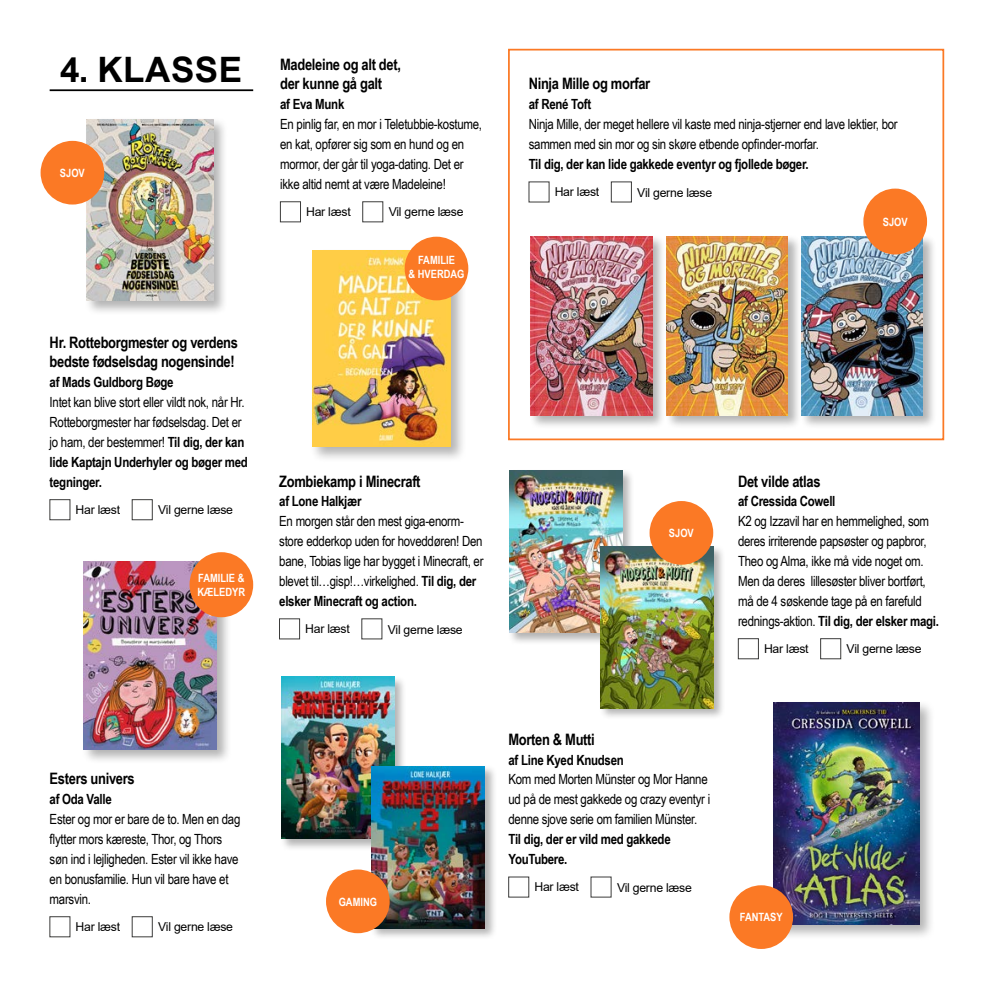
<style>
.page{position:relative;width:993px;height:993px;background:#fff}
.page>*{position:absolute;margin:0;border:0;box-sizing:border-box;transform-origin:0 0}
.id298{font:700 35px "Arial";letter-spacing:.015em;color:#000}
.id289{font:700 15.75px/19.8px "Arial Narrow";letter-spacing:-.02em;color:#000}
.id292{font:14px/19.8px "Arial Narrow";letter-spacing:-.02em;color:#000}
.id291{font:700 14px "Arial Narrow";letter-spacing:-.02em;color:#000}
.id292-2{font:700 14px/19.8px "Arial Narrow";letter-spacing:-.02em;color:#000}
.t1{font:12.25px "Arial";letter-spacing:-.02em;color:#000}
.t2{font:700 11.38px/14px "Arial Narrow";color:#fff}
.s1{font-weight:700}
</style>
<div class="page">
<div style="left:508px;top:49px;width:435px;height:391px;border:2px solid #fb7925"></div>
<div style="left:84px;top:117px;width:144px;height:198px;background:#000;opacity:.3"></div>
<img style="left:87px;top:119px;width:126px;height:181px">
<hr style="left:50px;top:89px;width:203px;height:2px;background:#000">
<div style="left:81px;top:558px;width:150px;height:206px;background:#000;opacity:.3"></div>
<img style="left:84px;top:561px;width:133px;height:188px">
<div style="left:189px;top:552px;width:64px;height:65px;background:#fb7925;border-radius:50%"></div>
<div style="left:309px;top:248px;width:157px;height:215px;background:#000;opacity:.3"></div>
<img style="left:312px;top:250px;width:138px;height:196px">
<div style="left:404px;top:236px;width:64px;height:64px;background:#fb7925;border-radius:50%"></div>
<div style="left:280px;top:675px;width:126px;height:176px;background:#000;opacity:.3"></div>
<img style="left:281px;top:676px;width:113px;height:162px">
<div style="left:370px;top:764px;width:127px;height:176px;background:#000;opacity:.3"></div>
<img style="left:372px;top:766px;width:113px;height:161px">
<div style="left:326px;top:869px;width:63px;height:63px;background:#fb7925;border-radius:50%"></div>
<div style="left:529px;top:234px;width:136px;height:195px;background:#000;opacity:.3"></div>
<img style="left:530px;top:236px;width:122px;height:179px">
<div style="left:665px;top:234px;width:136px;height:195px;background:#000;opacity:.3"></div>
<img style="left:666px;top:236px;width:121px;height:179px">
<div style="left:800px;top:234px;width:136px;height:195px;background:#000;opacity:.3"></div>
<img style="left:801px;top:236px;width:121px;height:179px">
<div style="left:508px;top:469px;width:126px;height:175px;background:#000;opacity:.3"></div>
<img style="left:509px;top:470px;width:113px;height:162px">
<div style="left:598px;top:545px;width:127px;height:175px;background:#000;opacity:.3"></div>
<img style="left:600px;top:546px;width:113px;height:162px">
<div style="left:771px;top:700px;width:164px;height:240px;background:#000;opacity:.3"></div>
<img style="left:773px;top:702px;width:145px;height:221px">
<div style="left:729px;top:884px;width:63px;height:64px;background:#fb7925;border-radius:50%"></div>
<div style="left:41px;top:141px;width:63px;height:63px;background:#fb7925;border-radius:50%"></div>
<div style="left:649px;top:501px;width:64px;height:63px;background:#fb7925;border-radius:50%"></div>
<div style="left:863px;top:188px;width:63px;height:66px;background:#fb7925;border-radius:50%"></div>
<div style="left:50px;top:499px;width:20px;height:21px;background:#fff;border:1px solid #3c3c3b"></div>
<div style="left:132px;top:499px;width:20px;height:21px;background:#fff;border:1px solid #3c3c3b"></div>
<div style="left:280px;top:201px;width:20px;height:21px;background:#fff;border:1px solid #3c3c3b"></div>
<div style="left:362px;top:201px;width:21px;height:21px;background:#fff;border:1px solid #3c3c3b"></div>
<div style="left:279px;top:618px;width:21px;height:21px;background:#fff;border:1px solid #3c3c3b"></div>
<div style="left:508px;top:876px;width:21px;height:21px;background:#fff;border:1px solid #3c3c3b"></div>
<div style="left:737px;top:638px;width:21px;height:20px;background:#fff;border:1px solid #3c3c3b"></div>
<div style="left:820px;top:638px;width:20px;height:20px;background:#fff;border:1px solid #3c3c3b"></div>
<h1 class="id298" style="left:60px;top:45px;width:184px">4. KLASSE</h1>
<p class="t2" style="left:60px;top:165px;width:26px">SJOV</p>
<h2 class="id289" style="left:50px;top:331px;width:190px">Hr. Rotteborgmester og verdens bedste fødselsdag nogensinde!</h2>
<h2 class="id291" style="left:50px;top:371px;width:125px">af Mads Guldborg Bøge</h2>
<p class="id292" style="left:50px;top:391px;width:200px">Intet kan blive stort eller vildt nok, når Hr.<br>Rotteborgmester har fødselsdag. Det er jo ham, der bestemmer! <span class="s1">Til dig, der kan lide Kaptajn Underhyler og bøger med tegninger.</span></p>
<p class="t1" style="left:76px;top:501px;width:46px">Har læst</p>
<p class="t1" style="left:158px;top:501px;width:76px">Vil gerne læse</p>
<p class="t2" style="left:197px;top:570px;width:49px">FAMILIE &amp;<br>KÆLEDYR</p>
<h2 class="id289" style="left:50px;top:768px;width:86px">Esters univers</h2>
<h2 class="id291" style="left:50px;top:788px;width:64px">af Oda Valle</h2>
<p class="id292" style="left:50px;top:808px;width:192px">Ester og mor er bare de to. Men en dag flytter mors kæreste, Thor, og Thors søn ind i lejligheden. Ester vil ikke have en bonusfamilie. Hun vil bare have et marsvin.</p>
<p class="t1" style="left:76px;top:917px;width:46px">Har læst</p>
<p class="t1" style="left:158px;top:918px;width:76px">Vil gerne læse</p>
<h2 class="id289" style="left:280px;top:53px;width:122px">Madeleine og alt det, der kunne gå galt</h2>
<h2 class="id291" style="left:280px;top:94px;width:66px">af Eva Munk</h2>
<p class="id292" style="left:280px;top:114px;width:203px">En pinlig far, en mor i Teletubbie-kostume, en kat, opfører sig som en hund og en mormor, der går til yoga-dating. Det er ikke altid nemt at være Madeleine!</p>
<p class="t1" style="left:306px;top:203px;width:46px">Har læst</p>
<p class="t1" style="left:388px;top:204px;width:76px">Vil gerne læse</p>
<p class="t2" style="left:408px;top:253px;width:57px;text-align:center">FAMILIE<br>&amp; HVERDAG</p>
<h2 class="id289" style="left:528px;top:73px;width:123px">Ninja Mille og morfar</h2>
<h2 class="id291" style="left:528px;top:94px;width:64px">af René Toft</h2>
<p class="id292" style="left:528px;top:114px;width:370px">Ninja Mille, der meget hellere vil kaste med ninja-stjerner end lave lektier, bor sammen med sin mor og sin skøre etbende opfinder-morfar.</p>
<p class="id292-2" style="left:528px;top:153px;width:281px">Til dig, der kan lide gakkede eventyr og fjollede bøger.</p>
<p class="t1" style="left:554px;top:183px;width:46px">Har læst</p>
<p class="t1" style="left:637px;top:184px;width:76px">Vil gerne læse</p>
<p class="t2" style="left:882px;top:214px;width:26px">SJOV</p>
<h2 class="id289" style="left:279px;top:470px;width:143px">Zombiekamp i Minecraft</h2>
<h2 class="id291" style="left:279px;top:490px;width:84px">af Lone Halkjær</h2>
<p class="id292" style="left:279px;top:510px;width:206px">En morgen står den mest giga-enorm&shy;store edderkop uden for hoveddøren! Den bane, Tobias lige har bygget i Minecraft, er blevet til…gisp!…virkelighed. <span class="s1">Til dig, der elsker Minecraft og action.</span></p>
<p class="t1" style="left:305px;top:620px;width:46px">Har læst</p>
<p class="t1" style="left:387px;top:620px;width:76px">Vil gerne læse</p>
<p class="t2" style="left:668px;top:525px;width:26px">SJOV</p>
<h2 class="id289" style="left:737px;top:470px;width:84px">Det vilde atlas</h2>
<h2 class="id291" style="left:737px;top:490px;width:99px">af Cressida Cowell</h2>
<p class="id292" style="left:737px;top:510px;width:202px">K2 og Izzavil har en hemmelighed, som deres irriterende papsøster og papbror, Theo og Alma, ikke må vide noget om.<br>Men da deres lillesøster bliver bortført, må de 4 søskende tage på en farefuld rednings-aktion. <span class="s1">Til dig, der elsker magi.</span></p>
<p class="t1" style="left:763px;top:640px;width:46px">Har læst</p>
<p class="t1" style="left:846px;top:640px;width:76px">Vil gerne læse</p>
<p class="t2" style="left:338px;top:893px;width:40px">GAMING</p>
<h2 class="id289" style="left:508px;top:728px;width:88px">Morten &amp; Mutti</h2>
<h2 class="id291" style="left:508px;top:748px;width:117px">af Line Kyed Knudsen</h2>
<p class="id292" style="left:508px;top:768px;width:203px">Kom med Morten Münster og Mor Hanne ud på de mest gakkede og crazy eventyr i denne sjove serie om familien Münster.</p>
<p class="id292-2" style="left:508px;top:828px;width:164px">Til dig, der er vild med gakkede<br>YouTubere.</p>
<p class="t1" style="left:534px;top:878px;width:46px">Har læst</p>
<p class="t1" style="left:616px;top:878px;width:76px">Vil gerne læse</p>
<p class="t2" style="left:739px;top:909px;width:44px">FANTASY</p>
</div>
